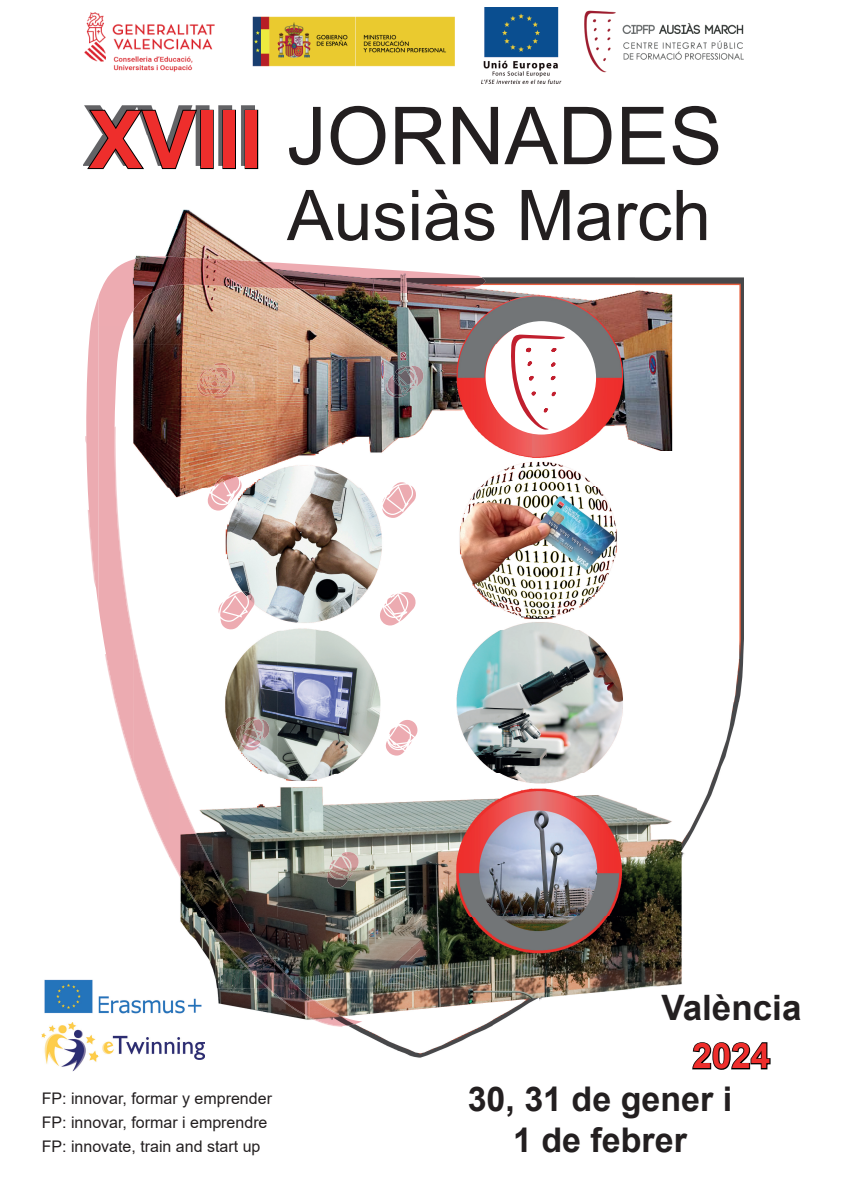
<style>
.page{position:relative;width:842px;height:1191px;background:#fff}
.page>*{position:absolute;margin:0;border:0;box-sizing:border-box;transform-origin:0 0}
.t1{font:80px "Arial";color:#231f20}
.t2{font:700 80px "Arial";color:#ee2e2c}
.t3{font:70px "Arial";color:#231f20}
.t4{font:700 35px "Arial";color:#231f20}
.t5{font:700 35px "Arial";color:#ee2e2c}
.t6{font:700 34px/40.8px "Arial";color:#231f20;text-align:center}
.t7{font:16px/24px "Arial";color:#231f20}
</style>
<div class="page">
<img style="left:134px;top:209px;width:502px;height:135px">
<img style="left:636px;top:277px;width:107px;height:712px">
<img style="left:134px;top:344px;width:502px;height:144px">
<img style="left:169px;top:488px;width:448px;height:143px">
<img style="left:225px;top:631px;width:398px;height:143px">
<img style="left:180px;top:774px;width:456px;height:143px">
<img style="left:180px;top:917px;width:312px;height:71px">
<img style="left:492px;top:917px;width:144px;height:108px">
<img style="left:204px;top:988px;width:289px;height:71px">
<img style="left:252px;top:8px;width:492px;height:76px">
<img style="left:44px;top:970px;width:166px;height:52px">
<img style="left:83px;top:106px;width:171px;height:59px">
<svg style="left:85px;top:109px;width:113px;height:61px"></svg>
<div style="left:200px;top:110px;width:14px;height:59px;border:2px solid #000001"></div>
<div style="left:222px;top:110px;width:14px;height:59px;border:2px solid #000001"></div>
<div style="left:245px;top:110px;width:13px;height:59px;border:2px solid #000001"></div>
<img style="left:41px;top:1022px;width:58px;height:49px">
<img style="left:102px;top:1035px;width:102px;height:25px">
<img style="left:44px;top:1020px;width:160px;height:2px">
<svg style="left:692px;top:1042px;width:79px;height:28px"></svg>
<div style="left:487px;top:321px;width:109px;height:113px;background:#fff;border-radius:50%"></div>
<svg style="left:507px;top:334px;width:60px;height:98px"></svg>
<img style="left:99px;top:256px;width:70px;height:70px">
<img style="left:169px;top:257px;width:316px;height:34px">
<img style="left:346px;top:291px;width:114px;height:2px">
<img style="left:99px;top:326px;width:35px;height:322px">
<img style="left:180px;top:774px;width:24px;height:140px">
<img style="left:204px;top:852px;width:35px;height:106px">
<img style="left:239px;top:913px;width:35px;height:29px">
<img style="left:274px;top:962px;width:36px;height:55px">
<img style="left:309px;top:997px;width:53px;height:28px">
<img style="left:293px;top:1000px;width:50px;height:27px">
<img style="left:233px;top:942px;width:61px;height:66px">
<img style="left:201px;top:843px;width:32px;height:109px">
<img style="left:180px;top:911px;width:21px;height:1px">
<img style="left:117px;top:502px;width:17px;height:144px">
<img style="left:293px;top:999px;width:46px;height:21px">
<img style="left:201px;top:845px;width:33px;height:106px">
<img style="left:169px;top:771px;width:33px;height:140px">
<img style="left:137px;top:660px;width:33px;height:197px">
<img style="left:105px;top:646px;width:33px;height:134px">
<img style="left:120px;top:550px;width:15px;height:96px">
<img style="left:115px;top:427px;width:6px;height:125px">
<svg style="left:85px;top:295px;width:14px;height:313px"></svg>
<img style="left:200px;top:363px;width:35px;height:24px">
<img style="left:387px;top:365px;width:37px;height:30px">
<img style="left:208px;top:472px;width:34px;height:38px">
<img style="left:382px;top:482px;width:35px;height:36px">
<img style="left:218px;top:591px;width:37px;height:38px">
<img style="left:380px;top:592px;width:36px;height:33px">
<img style="left:236px;top:717px;width:34px;height:27px">
<img style="left:385px;top:720px;width:33px;height:35px">
<img style="left:327px;top:852px;width:32px;height:35px">
<img style="left:84px;top:12px;width:131px;height:60px">
<h1 class="t2" style="left:89px;top:84px;width:175px">XVIII</h1>
<h1 class="t1" style="left:287px;top:81px;width:437px">JORNADES</h1>
<h2 class="t3" style="left:287px;top:167px;width:425px">Ausiàs March</h2>
<p class="t7" style="left:42px;top:1086px;width:232px">FP: innovar, formar y emprender<br>FP: innovar, formar i emprendre<br>FP: innovate, train and start up</p>
<h3 class="t4" style="left:661px;top:983px;width:142px">València</h3>
<h3 class="t5" style="left:692px;top:1031px;width:79px">2024</h3>
<h3 class="t6" style="left:468px;top:1078px;width:266px">30, 31 de gener i<br>1 de febrer</h3>
</div>
